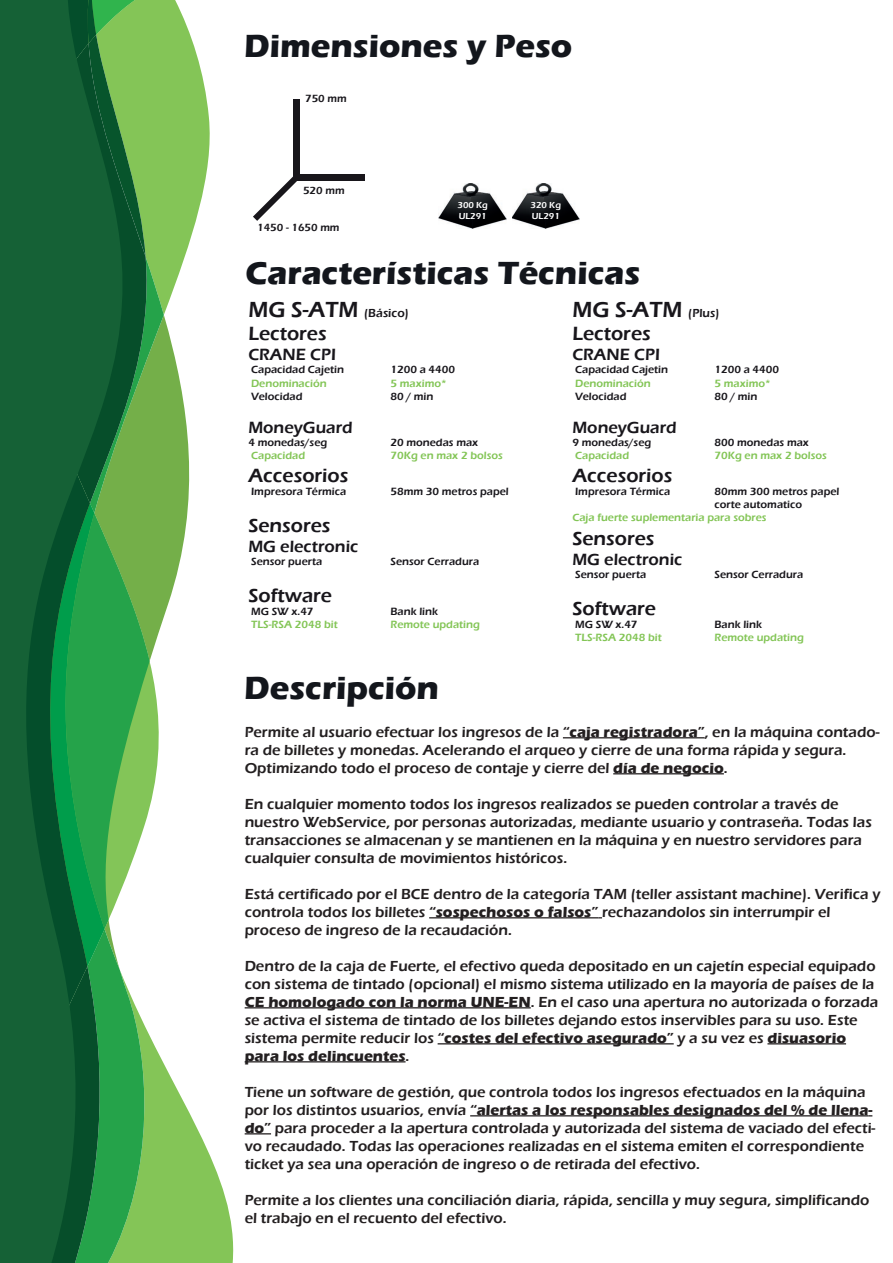
<style>
.page{position:relative;width:893px;height:1263px;background:#fff}
.page>*{position:absolute;margin:0;border:0;box-sizing:border-box;transform-origin:0 0}
.t1{font:700 33px "Eras ITC";color:#13161c}
.t2{font:600 22.5px "Eras ITC";color:#18161b}
.t3{font:600 19.65px "Eras ITC";color:#18161b}
.t4{font:600 16.8px "Eras ITC";color:#18161b}
.t5{font:600 15px/18px "Eras ITC";color:#231f20}
.t6{font:600 12px "Eras ITC";color:#18161b}
.t7{font:600 10.8px/13px "Eras ITC";color:#18161b}
.t8{font:600 10.8px "Eras ITC";color:#83c556}
.t9{font:600 9px/10.8px "Eras ITC";color:#fff}
.s1{font-size:22.5px}
.s2{font-size:12px}
.s3{font-weight:700}
</style>
<div class="page">
<svg style="left:146px;top:0;width:88px;height:1263px"></svg>
<svg style="left:164px;top:315px;width:39px;height:655px"></svg>
<svg style="left:149px;top:257px;width:15px;height:1006px"></svg>
<svg style="left:145px;top:43px;width:4px;height:1220px;fill:#84c557"></svg>
<svg style="left:0;top:0;width:145px;height:1263px;background:#23783f"></svg>
<div style="left:294px;top:99px;width:6px;height:78px;background:#18161b"></div>
<div style="left:297px;top:174px;width:68px;height:6px;background:#18161b"></div>
<svg style="left:253px;top:175px;width:46px;height:46px"></svg>
<img style="left:439px;top:184px;width:67px;height:44px">
<img style="left:512px;top:184px;width:67px;height:44px">
<svg style="left:563px;top:737px;width:142px;height:1px"></svg>
<svg style="left:613px;top:773px;width:111px;height:1px"></svg>
<svg style="left:429px;top:917px;width:173px;height:1px"></svg>
<svg style="left:245px;top:1007px;width:286px;height:1px"></svg>
<svg style="left:438px;top:1043px;width:236px;height:1px"></svg>
<svg style="left:767px;top:1043px;width:79px;height:1px"></svg>
<svg style="left:245px;top:1061px;width:161px;height:1px"></svg>
<svg style="left:470px;top:1115px;width:402px;height:1px"></svg>
<svg style="left:245px;top:1133px;width:26px;height:1px"></svg>
<h1 class="t1" style="left:244px;top:27px;width:330px">Dimensiones y Peso</h1>
<p class="t7" style="left:305px;top:92px;width:43px">750 mm</p>
<p class="t7" style="left:303px;top:184px;width:43px">520 mm</p>
<p class="t7" style="left:257px;top:221px;width:84px">1450 - 1650 mm</p>
<p class="t9" style="left:457px;top:200px;width:32px">300 Kg<br>UL291</p>
<p class="t9" style="left:531px;top:200px;width:32px">320 Kg<br>UL291</p>
<h1 class="t1" style="left:245px;top:254px;width:396px">Características Técnicas</h1>
<p class="t6" style="left:248px;top:306px;width:162px"><span class="s1">MG S-ATM</span> (Básico)</p>
<h3 class="t3" style="left:248px;top:323px;width:80px">Lectores</h3>
<p class="t4" style="left:248px;top:345px;width:89px">CRANE CPI</p>
<p class="t7" style="left:251px;top:363px;width:94px">Capacidad Cajetin</p>
<p class="t7" style="left:390px;top:363px;width:66px">1200 a 4400</p>
<p class="t8" style="left:251px;top:377px;width:77px">Denominación</p>
<p class="t8" style="left:390px;top:377px;width:58px">5 maximo*</p>
<p class="t7" style="left:251px;top:389px;width:53px">Velocidad</p>
<p class="t7" style="left:390px;top:389px;width:44px">80 / min</p>
<p class="t4" style="left:248px;top:417px;width:106px">MoneyGuard</p>
<p class="t7" style="left:248px;top:436px;width:80px">4 monedas/seg</p>
<p class="t7" style="left:390px;top:436px;width:89px">20 monedas max</p>
<p class="t8" style="left:251px;top:449px;width:56px">Capacidad</p>
<p class="t8" style="left:390px;top:449px;width:114px">70Kg en max 2 bolsos</p>
<h3 class="t3" style="left:248px;top:465px;width:101px">Accesorios</h3>
<p class="t7" style="left:251px;top:485px;width:97px">Impresora Térmica</p>
<p class="t7" style="left:390px;top:485px;width:120px">58mm 30 metros papel</p>
<h3 class="t3" style="left:248px;top:514px;width:84px">Sensores</h3>
<p class="t4" style="left:248px;top:537px;width:112px">MG electronic</p>
<p class="t7" style="left:251px;top:555px;width:73px">Sensor puerta</p>
<p class="t7" style="left:390px;top:555px;width:90px">Sensor Cerradura</p>
<h3 class="t3" style="left:248px;top:584px;width:85px">Software</h3>
<p class="t7" style="left:251px;top:605px;width:64px">MG SW x.47</p>
<p class="t7" style="left:390px;top:605px;width:49px">Bank link</p>
<p class="t8" style="left:251px;top:618px;width:88px">TLS-RSA 2048 bit</p>
<p class="t8" style="left:390px;top:618px;width:91px">Remote updating</p>
<h2 class="t2" style="left:572px;top:296px;width:149px">MG S-ATM <span class="s2">(Plus)</span></h2>
<h3 class="t3" style="left:572px;top:323px;width:80px">Lectores</h3>
<p class="t4" style="left:572px;top:345px;width:89px">CRANE CPI</p>
<p class="t7" style="left:575px;top:363px;width:94px">Capacidad Cajetin</p>
<p class="t7" style="left:714px;top:363px;width:66px">1200 a 4400</p>
<p class="t8" style="left:575px;top:377px;width:77px">Denominación</p>
<p class="t8" style="left:714px;top:377px;width:58px">5 maximo*</p>
<p class="t7" style="left:575px;top:389px;width:53px">Velocidad</p>
<p class="t7" style="left:714px;top:389px;width:44px">80 / min</p>
<p class="t4" style="left:572px;top:417px;width:106px">MoneyGuard</p>
<p class="t7" style="left:572px;top:436px;width:80px">9 monedas/seg</p>
<p class="t7" style="left:714px;top:436px;width:96px">800 monedas max</p>
<p class="t8" style="left:575px;top:449px;width:56px">Capacidad</p>
<p class="t8" style="left:714px;top:449px;width:114px">70Kg en max 2 bolsos</p>
<h3 class="t3" style="left:572px;top:465px;width:101px">Accesorios</h3>
<p class="t7" style="left:575px;top:485px;width:97px">Impresora Térmica</p>
<p class="t7" style="left:714px;top:485px;width:126px">80mm 300 metros papel corte automatico</p>
<p class="t8" style="left:572px;top:512px;width:196px">Caja fuerte suplementaria para sobres</p>
<h3 class="t3" style="left:572px;top:527px;width:84px">Sensores</h3>
<p class="t4" style="left:572px;top:550px;width:112px">MG electronic</p>
<p class="t7" style="left:575px;top:568px;width:73px">Sensor puerta</p>
<p class="t7" style="left:714px;top:568px;width:90px">Sensor Cerradura</p>
<h3 class="t3" style="left:572px;top:597px;width:85px">Software</h3>
<p class="t7" style="left:575px;top:618px;width:64px">MG SW x.47</p>
<p class="t7" style="left:714px;top:618px;width:49px">Bank link</p>
<p class="t8" style="left:575px;top:631px;width:88px">TLS-RSA 2048 bit</p>
<p class="t8" style="left:714px;top:631px;width:91px">Remote updating</p>
<h1 class="t1" style="left:244px;top:669px;width:196px">Descripción</h1>
<p class="t5" style="left:245px;top:723px;width:636px">Permite al usuario efectuar los ingresos de la <span class="s3">“caja registradora”</span>, en la máquina contado&shy;ra de billetes y monedas. Acelerando el arqueo y cierre de una forma rápida y segura.<br>Optimizando todo el proceso de contaje y cierre del <span class="s3">día de negocio</span>.</p>
<p class="t5" style="left:245px;top:795px;width:629px">En cualquier momento todos los ingresos realizados se pueden controlar a través de nuestro WebService, por personas autorizadas, mediante usuario y contraseña. Todas las transacciones se almacenan y se mantienen en la máquina y en nuestro servidores para cualquier consulta de movimientos históricos.</p>
<p class="t5" style="left:245px;top:885px;width:637px">Está certificado por el BCE dentro de la categoría TAM (teller assistant machine). Verifica y controla todos los billetes <span class="s3">“sospechosos o falsos”</span> rechazandolos sin interrumpir el proceso de ingreso de la recaudación.</p>
<p class="t5" style="left:245px;top:957px;width:635px">Dentro de la caja de Fuerte, el efectivo queda depositado en un cajetín especial equipado con sistema de tintado (opcional) el mismo sistema utilizado en la mayoría de países de la <span class="s3">CE homologado con la norma UNE-EN</span>. En el caso una apertura no autorizada o forzada se activa el sistema de tintado de los billetes dejando estos inservibles para su uso. Este sistema permite reducir los <span class="s3">“costes del efectivo asegurado”</span> y a su vez es <span class="s3">disuasorio para los delincuentes</span>.</p>
<p class="t5" style="left:245px;top:1083px;width:632px">Tiene un software de gestión, que controla todos los ingresos efectuados en la máquina por los distintos usuarios, envía <span class="s3">“alertas a los responsables designados del % de llena&shy;do”</span> para proceder a la apertura controlada y autorizada del sistema de vaciado del efecti&shy;vo recaudado. Todas las operaciones realizadas en el sistema emiten el correspondiente ticket ya sea una operación de ingreso o de retirada del efectivo.</p>
<p class="t5" style="left:245px;top:1191px;width:626px">Permite a los clientes una conciliación diaria, rápida, sencilla y muy segura, simplificando el trabajo en el recuento del efectivo.</p>
</div>
